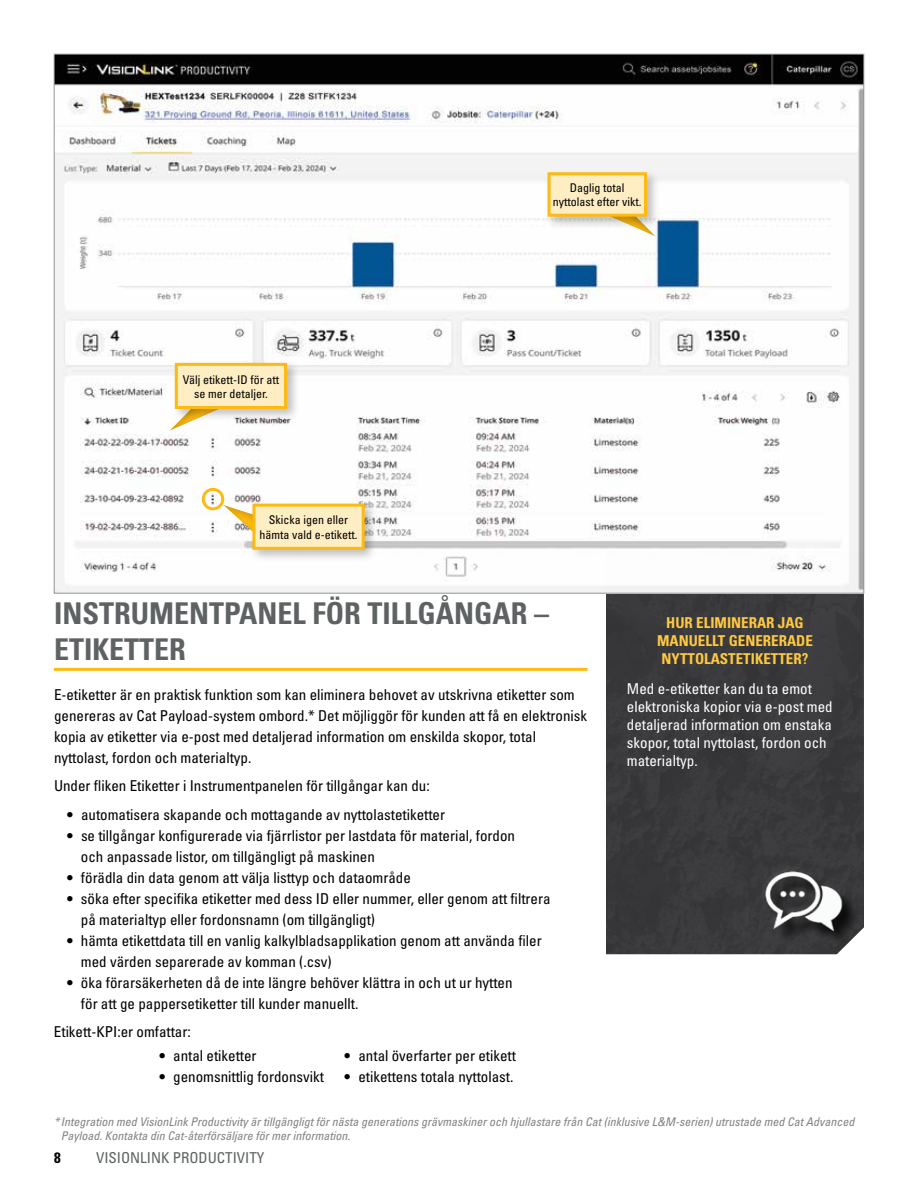
<style>
.page{position:relative;width:918px;height:1188px;background:#fff}
.page>*{position:absolute;margin:0;border:0;box-sizing:border-box;transform-origin:0 0}
.t1{font:30px/36px "Univers LTCYR 67 Bold Cond";color:#5e6263}
.t2{font:condensed 15px/21px "Univers LTCYR 57";color:#000}
.t3{font:condensed 15px/18px "Univers LTCYR 57";color:#fff}
.t4{font:15px/18px "Univers LTCYR 67 Bold Cond";color:#fec842;text-align:center}
.t5{font:condensed 15px "Univers LTCYR 57";color:#5e6263}
.t6{font:15px "Univers LTCYR 67 Bold Cond";color:#000}
.t7{font:12px/14.4px "Univers LTCYR 57 Condensed Obl";color:#808285}
.t8{font:condensed 12px/14.4px "Univers LTCYR 57";color:#000;text-align:center}
</style>
<div class="page">
<hr style="left:54px;top:668px;width:534px;height:3px;background:#fdba12">
<div style="left:606px;top:593px;width:258px;height:361px;background:#3a393b"></div>
<div style="left:768px;top:874px;width:92px;height:74px;background:#000;opacity:.75"></div>
<img style="left:756px;top:864px;width:93px;height:79px">
<img style="left:56px;top:56px;width:806px;height:535px">
<svg style="left:581px;top:177px;width:86px;height:74px"></svg>
<div style="left:544px;top:169px;width:116px;height:61px;background:#000;opacity:.25"></div>
<div style="left:549px;top:174px;width:97px;height:41px;background:#ffeec4"></div>
<div style="left:548px;top:172px;width:99px;height:45px;border:3px solid #fdba12"></div>
<svg style="left:158px;top:371px;width:86px;height:74px"></svg>
<div style="left:172px;top:359px;width:128px;height:63px;background:#000;opacity:.25"></div>
<div style="left:176px;top:364px;width:110px;height:44px;background:#ffeec4"></div>
<div style="left:175px;top:363px;width:112px;height:46px;border:3px solid #fdba12"></div>
<div style="left:202px;top:488px;width:22px;height:22px;border:3px solid #fdba12;border-radius:50%"></div>
<svg style="left:214px;top:491px;width:66px;height:54px"></svg>
<div style="left:249px;top:500px;width:129px;height:63px;background:#000;opacity:.25"></div>
<div style="left:254px;top:505px;width:109px;height:43px;background:#ffeec4"></div>
<div style="left:252px;top:504px;width:113px;height:46px;border:3px solid #fdba12"></div>
<p class="t8" style="left:183px;top:372px;width:98px">Välj etikett-ID för att se mer detaljer.</p>
<p class="t8" style="left:260px;top:513px;width:99px">Skicka igen eller hämta vald e-etikett.</p>
<p class="t8" style="left:553px;top:180px;width:90px">Daglig total nyttolast efter vikt.</p>
<h1 class="t1" style="left:54px;top:594px;width:497px">INSTRUMENTPANEL FÖR TILLGÅNGAR –<br>ETIKETTER</h1>
<p class="t2" style="left:54px;top:684px;width:535px">E-etiketter är en praktisk funktion som kan eliminera behovet av utskrivna etiketter som genereras av Cat Payload-system ombord.* Det möjliggör för kunden att få en elektronisk kopia av etiketter via e-post med detaljerad information om enskilda skopor, total nyttolast, fordon och materialtyp.</p>
<p class="t2" style="left:54px;top:775px;width:377px">Under fliken Etiketter i Instrumentpanelen för tillgångar kan du:</p>
<p class="t2" style="left:68px;top:804px;width:379px">• automatisera skapande och mottagande av nyttolastetiketter</p>
<p class="t2" style="left:81px;top:825px;width:436px;text-indent:-13px">• se tillgångar konfigurerade via fjärrlistor per lastdata för material, fordon och anpassade listor, om tillgängligt på maskinen</p>
<p class="t2" style="left:67px;top:867px;width:345px">• förädla din data genom att välja listtyp och dataområde</p>
<p class="t2" style="left:81px;top:888px;width:471px;text-indent:-14px">• söka efter specifika etiketter med dess ID eller nummer, eller genom att filtrera på materialtyp eller fordonsnamn (om tillgängligt)</p>
<p class="t2" style="left:81px;top:930px;width:462px;text-indent:-14px">• hämta etikettdata till en vanlig kalkylbladsapplikation genom att använda filer med värden separerade av komman (.csv)</p>
<p class="t2" style="left:81px;top:972px;width:433px;text-indent:-14px">• öka förarsäkerheten då de inte längre behöver klättra in och ut ur hytten för att ge pappersetiketter till kunder manuellt.</p>
<p class="t2" style="left:54px;top:1021px;width:138px">Etikett-KPI:er omfattar:</p>
<p class="t2" style="left:160px;top:1045px;width:98px">• antal etiketter</p>
<p class="t2" style="left:160px;top:1066px;width:166px">• genomsnittlig fordonsvikt</p>
<p class="t2" style="left:345px;top:1045px;width:172px">• antal överfarter per etikett</p>
<p class="t2" style="left:345px;top:1066px;width:170px">• etikettens totala nyttolast.</p>
<p class="t4" style="left:657px;top:614px;width:157px">HUR ELIMINERAR JAG<br>MANUELLT GENERERADE<br>NYTTOLASTETIKETTER?</p>
<p class="t3" style="left:627px;top:679px;width:207px">Med e-etiketter kan du ta emot elektroniska kopior via e-post med detaljerad information om enstaka skopor, total nyttolast, fordon och materialtyp.</p>
<p class="t7" style="left:61px;top:1114px;width:795px;text-indent:-7px">* Integration med VisionLink Productivity är tillgängligt för nästa generations grävmaskiner och hjullastare från Cat (inklusive L&amp;M-serien) utrustade med Cat Advanced<br>Payload. Kontakta din Cat-återförsäljare för mer information.</p>
<p class="t6" style="left:54px;top:1148px;width:8px">8</p>
<p class="t5" style="left:96px;top:1148px;width:170px">VISIONLINK PRODUCTIVITY</p>
</div>
